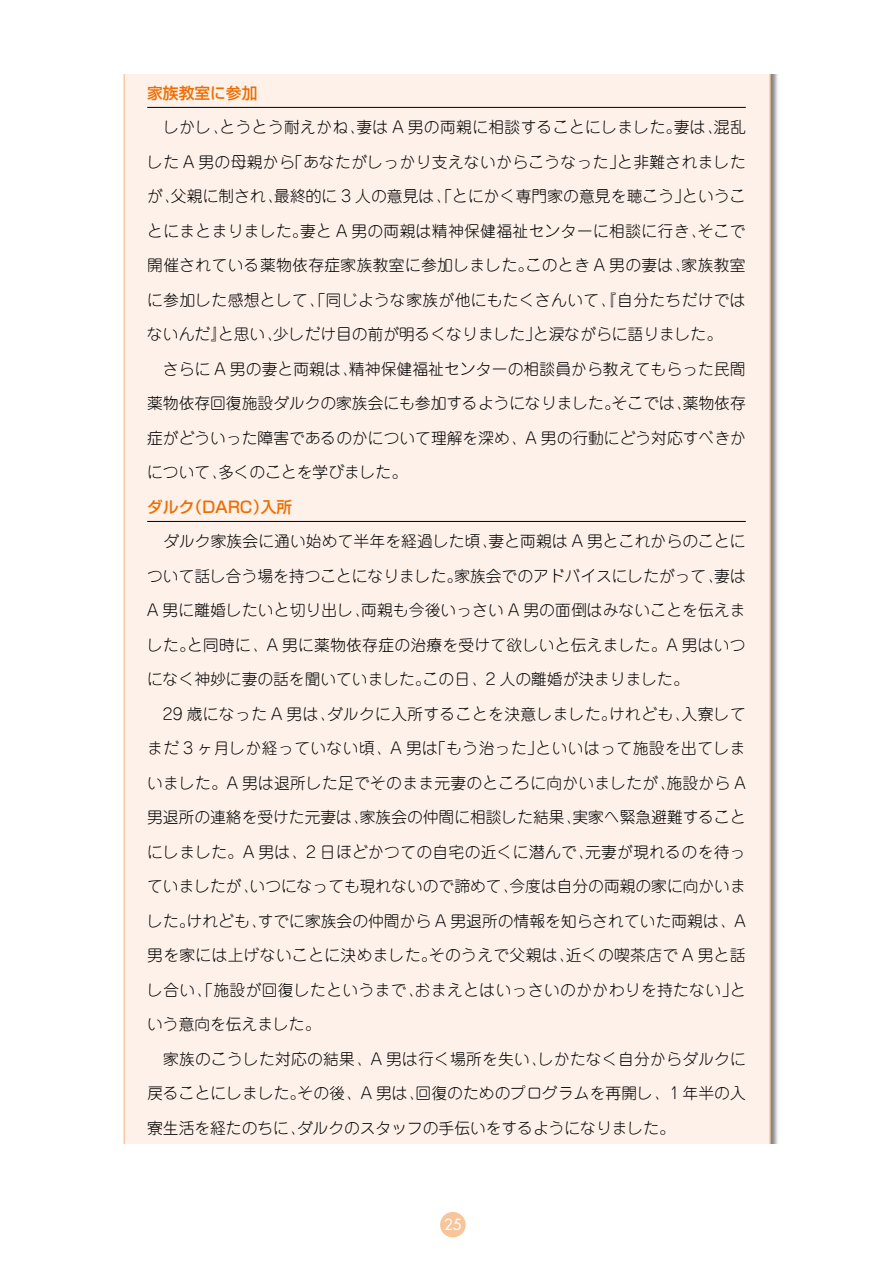
<style>
.page{position:relative;width:893px;height:1263px;background:#fff}
.page>*{position:absolute;margin:0;border:0;box-sizing:border-box;transform-origin:0 0}
.t1{font:300 15.75px/34.5px "Jun 101";letter-spacing:.01em;color:#000}
.t2{font:500 15.75px "Shin Go";color:#ed6d00}
.t3{font:15px "Futura";color:#fff}
</style>
<div class="page">
<div style="left:124px;top:56px;width:646px;height:1098px;background:#fef1ea;border-radius:4px"></div>
<div style="left:104px;top:43px;width:789px;height:31px;background:#fff"></div>
<div style="left:85px;top:1144px;width:808px;height:25px;background:#fff"></div>
<div style="left:440px;top:1212px;width:26px;height:25px;background:#f8c499;border-radius:50%"></div>
<hr style="left:147px;top:107px;width:599px;height:1px;background:#000">
<hr style="left:147px;top:521px;width:599px;height:1px;background:#000">
<p class="t2" style="left:147px;top:83px;width:112px">家族教室に参加</p>
<p class="t1" style="left:147px;top:110px;width:600px">　しかし、とうとう耐えかね、妻は A 男の両親に相談することにしました。妻は、混乱した A 男の母親から「あなたがしっかり支えないからこうなった」と非難されましたが、父親に制され、最終的に 3 人の意見は、「とにかく専門家の意見を聴こう」ということにまとまりました。妻と A 男の両親は精神保健福祉センターに相談に行き、そこで開催されている薬物依存症家族教室に参加しました。このとき A 男の妻は、家族教室に参加した感想として、「同じような家族が他にもたくさんいて、『自分たちだけではないんだ』と思い、少しだけ目の前が明るくなりました」と涙ながらに語りました。<br>　さらに A 男の妻と両親は、精神保健福祉センターの相談員から教えてもらった民間薬物依存回復施設ダルクの家族会にも参加するようになりました。そこでは、薬物依存症がどういった障害であるのかについて理解を深め、A 男の行動にどう対応すべきかについて、多くのことを学びました。</p>
<p class="t2" style="left:147px;top:497px;width:146px">ダルク（DARC）入所</p>
<p class="t1" style="left:147px;top:524px;width:600px">　ダルク家族会に通い始めて半年を経過した頃、妻と両親は A 男とこれからのことについて話し合う場を持つことになりました。家族会でのアドバイスにしたがって、妻はA 男に離婚したいと切り出し、両親も今後いっさい A 男の面倒はみないことを伝えました。と同時に、A 男に薬物依存症の治療を受けて欲しいと伝えました。A 男はいつになく神妙に妻の話を聞いていました。この日、2 人の離婚が決まりました。<br>　29 歳になった A 男は、ダルクに入所することを決意しました。けれども、入寮してまだ 3 ヶ月しか経っていない頃、A 男は「もう治った」といいはって施設を出てしまいました。A 男は退所した足でそのまま元妻のところに向かいましたが、施設から A男退所の連絡を受けた元妻は、家族会の仲間に相談した結果、実家へ緊急避難することにしました。A 男は、2 日ほどかつての自宅の近くに潜んで、元妻が現れるのを待っていましたが、いつになっても現れないので諦めて、今度は自分の両親の家に向かいました。けれども、すでに家族会の仲間から A 男退所の情報を知らされていた両親は、A男を家には上げないことに決めました。そのうえで父親は、近くの喫茶店で A 男と話し合い、「施設が回復したというまで、おまえとはいっさいのかかわりを持たない」という意向を伝えました。<br>　家族のこうした対応の結果、A 男は行く場所を失い、しかたなく自分からダルクに戻ることにしました。その後、A 男は、回復のためのプログラムを再開し、1 年半の入寮生活を経たのちに、ダルクのスタッフの手伝いをするようになりました。</p>
<p class="t3" style="left:444px;top:1215px;width:19px">25</p>
</div>
